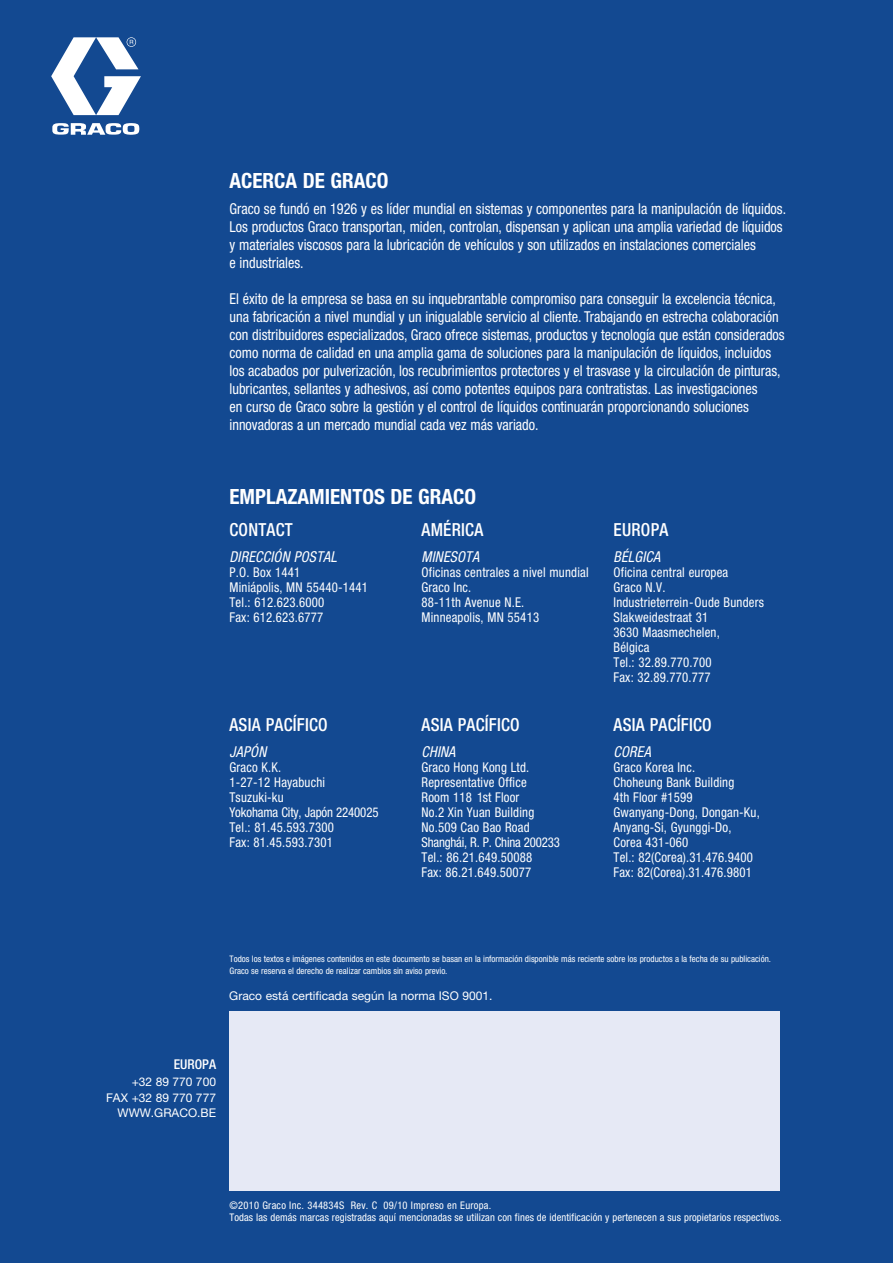
<style>
.page{position:relative;width:893px;height:1263px;background:#134991}
.page>*{position:absolute;margin:0;border:0;box-sizing:border-box;transform-origin:0 0}
.t1{font:700 condensed 21px "Helvetica Neue LT Std";color:#fff}
.t2{font:500 condensed 18px "Helvetica Neue LT Std";letter-spacing:.015em;color:#fff;scale:.95 1}
.t3{font:condensed 15px/18px "Helvetica Neue LT Std";color:#fff;scale:.95 1}
.t4{font:italic condensed 15px "Helvetica Neue LT Std";letter-spacing:.015em;color:#fff;scale:.95 1}
.t5{font:condensed 13.5px/15px "Helvetica Neue LT Std";letter-spacing:.015em;color:#fff;scale:.95 1}
.t6{font:500 condensed 13.5px "Helvetica Neue LT Std";color:#fff}
.t7{font:12px/16.5px "Helvetica Neue LT Std";color:#fff;text-align:right}
.t8{font:condensed 10.5px/12px "Helvetica Neue LT Std";letter-spacing:.01em;color:#fff}
.t9{font:condensed 9px/12px "Helvetica Neue LT Std";color:#fff}
</style>
<div class="page">
<div style="left:229px;top:1012px;width:551px;height:179px;background:#e6e9f5"></div>
<svg style="left:51px;top:37px;width:90px;height:78px"></svg>
<svg style="left:52px;top:123px;width:88px;height:12px"></svg>
<h1 class="t1" style="left:229px;top:173px;width:160px">ACERCA DE GRACO</h1>
<p class="t3" style="left:229px;top:201px;width:587px">Graco se fundó en 1926 y es líder mundial en sistemas y componentes para la manipulación de líquidos.<br>Los productos Graco transportan, miden, controlan, dispensan y aplican una amplia variedad de líquidos y materiales viscosos para la lubricación de vehículos y son utilizados en instalaciones comerciales<br>e industriales.</p>
<p class="t3" style="left:229px;top:291px;width:586px">El éxito de la empresa se basa en su inquebrantable compromiso para conseguir la excelencia técnica, una fabricación a nivel mundial y un inigualable servicio al cliente. Trabajando en estrecha colaboración con distribuidores especializados, Graco ofrece sistemas, productos y tecnología que están considerados como norma de calidad en una amplia gama de soluciones para la manipulación de líquidos, incluidos los acabados por pulverización, los recubrimientos protectores y el trasvase y la circulación de pinturas, lubricantes, sellantes y adhesivos, así como potentes equipos para contratistas. Las investigaciones<br>en curso de Graco sobre la gestión y el control de líquidos continuarán proporcionando soluciones innovadoras a un mercado mundial cada vez más variado.</p>
<h1 class="t1" style="left:229px;top:489px;width:248px">EMPLAZAMIENTOS DE GRACO</h1>
<p class="t2" style="left:229px;top:523px;width:68px">CONTACT</p>
<p class="t4" style="left:229px;top:551px;width:114px">DIRECCIÓN POSTAL</p>
<p class="t5" style="left:229px;top:566px;width:147px">P.O. Box 1441<br>Miniápolis, MN 55440-1441<br>Tel.: 612.623.6000<br>Fax: 612.623.6777</p>
<p class="t2" style="left:229px;top:718px;width:105px">ASIA PACÍFICO</p>
<p class="t4" style="left:229px;top:746px;width:40px">JAPÓN</p>
<p class="t5" style="left:229px;top:761px;width:158px">Graco K.K.<br>1-27-12 Hayabuchi<br>Tsuzuki-ku<br>Yokohama City, Japón 2240025<br>Tel.: 81.45.593.7300<br>Fax: 81.45.593.7301</p>
<p class="t2" style="left:421px;top:524px;width:66px">AMÉRICA</p>
<p class="t4" style="left:421px;top:551px;width:62px">MINESOTA</p>
<p class="t5" style="left:421px;top:566px;width:177px">Oficinas centrales a nivel mundial<br>Graco Inc.<br>88-11th Avenue N.E.<br>Minneapolis, MN 55413</p>
<p class="t2" style="left:421px;top:718px;width:105px">ASIA PACÍFICO</p>
<p class="t4" style="left:421px;top:746px;width:37px">CHINA</p>
<p class="t5" style="left:421px;top:761px;width:147px">Graco Hong Kong Ltd.<br>Representative Office<br>Room 118 1st Floor<br>No.2 Xin Yuan Building<br>No.509 Cao Bao Road<br>Shanghái, R. P. China 200233<br>Tel.: 86.21.649.50088<br>Fax: 86.21.649.50077</p>
<p class="t2" style="left:613px;top:524px;width:59px">EUROPA</p>
<p class="t4" style="left:613px;top:551px;width:51px">BÉLGICA</p>
<p class="t5" style="left:613px;top:566px;width:160px">Oficina central europea<br>Graco N.V.<br>Industrieterrein-Oude Bunders<br>Slakweidestraat 31<br>3630 Maasmechelen,<br>Bélgica<br>Tel.: 32.89.770.700<br>Fax: 32.89.770.777</p>
<p class="t2" style="left:613px;top:718px;width:105px">ASIA PACÍFICO</p>
<p class="t4" style="left:613px;top:746px;width:41px">COREA</p>
<p class="t5" style="left:613px;top:761px;width:155px">Graco Korea Inc.<br>Choheung Bank Building<br>4th Floor #1599<br>Gwanyang-Dong, Dongan-Ku,<br>Anyang-Si, Gyunggi-Do,<br>Corea 431-060<br>Tel.: 82(Corea).31.476.9400<br>Fax: 82(Corea).31.476.9801</p>
<p class="t9" style="left:229px;top:954px;width:543px">Todos los textos e imágenes contenidos en este documento se basan en la información disponible más reciente sobre los productos a la fecha de su publicación.<br>Graco se reserva el derecho de realizar cambios sin aviso previo.</p>
<p class="t7" style="left:229px;top:989px;width:265px">Graco está certificada según la norma ISO 9001.</p>
<p class="t6" style="left:174px;top:1060px;width:44px">EUROPA</p>
<p class="t7" style="left:106px;top:1075px;width:111px">+32 89 770 700<br>FAX +32 89 770 777</p>
<p class="t7" style="left:118px;top:1106px;width:100px">WWW.GRACO.BE</p>
<p class="t8" style="left:229px;top:1201px;width:554px">©2010 Graco Inc. 344834S Rev. C 09/10 Impreso en Europa.<br>Todas las demás marcas registradas aquí mencionadas se utilizan con fines de identificación y pertenecen a sus propietarios respectivos.</p>
</div>
